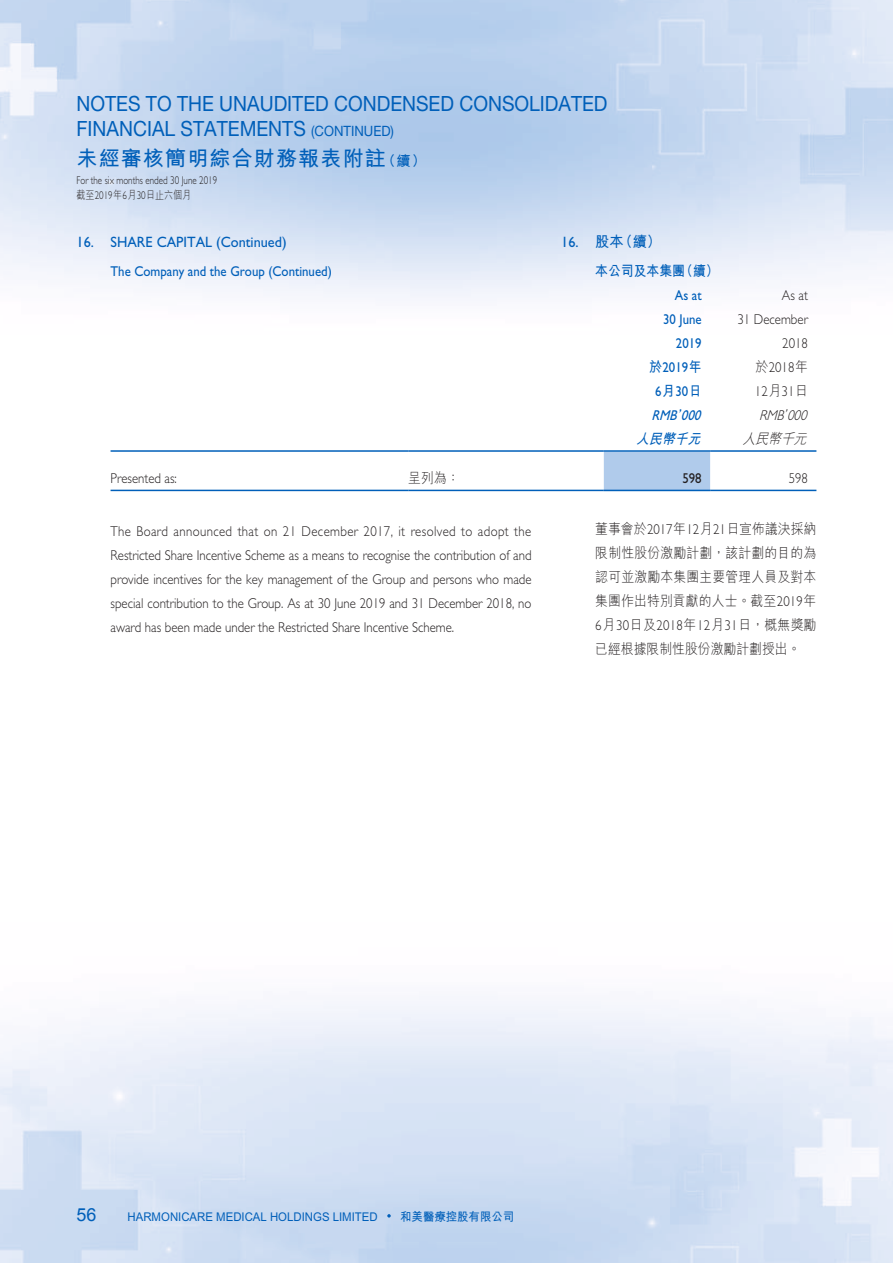
<style>
.page{position:relative;width:893px;height:1263px;background:#fff}
.page>*{position:absolute;margin:0;border:0;box-sizing:border-box;transform-origin:0 0}
.t1{font:21px/25.5px "Helvetica Neue LT Std";color:#005fb9;scale:.92 1}
.t2{font:700 21px "M Hei HK";letter-spacing:.055em;color:#005fb9}
.t3{font:18px "Arial";color:#005fb9}
.t4{font:15px "Gill Sans Std";color:#005fb9;scale:.95 1}
.t5{font:700 15px "M Hei HK";color:#005fb9;scale:.95 1}
.t6{font:300 14.25px/24px "Gill Sans Std";color:#231f20;text-align:justify;scale:.9 1}
.t7{font:300 14.25px/24px "M Hei HK";letter-spacing:.015em;color:#231f20;text-align:justify;scale:.9 1}
.t8{font:14.25px "Gill Sans Std";color:#005fb9;scale:.9 1}
.t9{font:300 14.25px "Gill Sans Std";letter-spacing:.02em;color:#231f20;scale:.9 1}
.t10{font:700 14.25px "M Hei HK";color:#005fb9;scale:.9 1}
.t11{font:italic 14.25px "Gill Sans Std";color:#005fb9;scale:.9 1}
.t12{font:italic 300 14.25px "Gill Sans Std";color:#231f20;scale:.9 1}
.t13{font:italic 700 14.25px "M Hei HK";color:#005fb9;scale:.9 1}
.t14{font:italic 300 14.25px "M Hei HK";color:#231f20;scale:.9 1}
.t15{font:14.25px "Gill Sans Std";color:#231f20;scale:.9 1}
.t16{font:14.25px "Helvetica Neue LT Std";color:#005fb9;scale:.92 1}
.t17{font:700 12px "M Hei HK";color:#005fb9;scale:.95 1}
.t18{font:300 11.25px "Gill Sans Std";color:#231f20;scale:.8 1}
.t19{font:300 11.25px "M Hei HK";color:#231f20;scale:.8 1}
.s1{font-size:14.25px}
.s2{font-family:"Gill Sans Std"}
.s3{font-family:"Gill Sans Std";font-weight:400}
.s4{font-family:"M Hei HK";font-weight:700}
.s5{font-family:"M Hei HK"}
</style>
<div class="page">
<img style="left:0;top:1004px;width:893px;height:259px">
<svg style="left:387px;top:1214px;width:4px;height:3px"></svg>
<div style="left:604px;top:452px;width:106px;height:38px;background:#b0cbeb"></div>
<hr style="left:111px;top:450px;width:297px;height:2px;background:#005fb9">
<hr style="left:408px;top:450px;width:196px;height:2px;background:#005fb9">
<hr style="left:604px;top:450px;width:106px;height:2px;background:#005fb9">
<hr style="left:710px;top:450px;width:106px;height:2px;background:#005fb9">
<hr style="left:111px;top:490px;width:297px;height:1px;background:#005fb9">
<hr style="left:408px;top:490px;width:196px;height:1px;background:#005fb9">
<hr style="left:604px;top:490px;width:106px;height:1px;background:#005fb9">
<hr style="left:710px;top:490px;width:106px;height:1px;background:#005fb9">
<h1 class="t1" style="left:77px;top:90px;width:579px">NOTES TO THE UNAUDITED CONDENSED CONSOLIDATED<br>FINANCIAL STATEMENTS <span class="s1">(CONTINUED</span></h1>
<p class="t16" style="left:391px;top:123px;width:5px">)</p>
<h1 class="t2" style="left:77px;top:143px;width:351px">未經審核簡明綜合財務報表附註<span class="s1">（續）</span></h1>
<p class="t18" style="left:77px;top:174px;width:177px">For the six months ended 30 June 2019</p>
<p class="t19" style="left:77px;top:190px;width:145px">截至<span class="s2">2019</span>年<span class="s2">6</span>月<span class="s2">30</span>日止六個月</p>
<p class="t4" style="left:77px;top:234px;width:223px">16. SHARE CAPITAL (Continued)</p>
<p class="t8" style="left:111px;top:263px;width:247px">The Company and the Group (Continued)</p>
<p class="t5" style="left:561px;top:231px;width:107px"><span class="s3">16.</span> 股本（續）</p>
<p class="t10" style="left:595px;top:260px;width:139px">本公司及本集團（續）</p>
<p class="t8" style="left:675px;top:287px;width:31px">As at</p>
<p class="t6" style="left:782px;top:283px;width:30px">As at</p>
<p class="t8" style="left:663px;top:311px;width:44px">30 June</p>
<p class="t6" style="left:738px;top:307px;width:80px">31 December</p>
<p class="t8" style="left:676px;top:335px;width:30px">2019</p>
<p class="t6" style="left:782px;top:331px;width:30px">2018</p>
<p class="t8" style="left:649px;top:359px;width:60px"><span class="s4">於</span>2019<span class="s4">年</span></p>
<p class="t6" style="left:756px;top:355px;width:60px"><span class="s5">於</span>2018<span class="s5">年</span></p>
<p class="t8" style="left:655px;top:383px;width:53px">6<span class="s4">月</span>30<span class="s4">日</span></p>
<p class="t6" style="left:755px;top:379px;width:60px">12<span class="s5">月</span>31<span class="s5">日</span></p>
<p class="t11" style="left:651px;top:407px;width:60px">RMB’000</p>
<p class="t12" style="left:759px;top:407px;width:59px">RMB’000</p>
<p class="t13" style="left:636px;top:428px;width:78px">人民幣千元</p>
<p class="t14" style="left:742px;top:431px;width:77px">人民幣千元</p>
<p class="t6" style="left:111px;top:466px;width:75px">Presented as:</p>
<p class="t7" style="left:408px;top:465px;width:59px">呈列為：</p>
<p class="t15" style="left:682px;top:470px;width:23px">598</p>
<p class="t6" style="left:789px;top:466px;width:23px">598</p>
<p class="t6" style="left:111px;top:519px;width:469px">The Board announced that on 21 December 2017, it resolved to adopt the Restricted Share Incentive Scheme as a means to recognise the contribution of and provide incentives for the key management of the Group and persons who made special contribution to the Group. As at 30 June 2019 and 31 December 2018, no award has been made under the Restricted Share Incentive Scheme.</p>
<p class="t7" style="left:595px;top:516px;width:247px">董事會於<span class="s2">2017</span>年<span class="s2">12</span>月<span class="s2">21</span>日宣佈議決採納限制性股份激勵計劃，該計劃的目的為認可並激勵本集團主要管理人員及對本集團作出特別貢獻的人士。截至<span class="s2">2019</span>年</p>
<p class="t9" style="left:595px;top:617px;width:247px">6<span class="s5">月</span>30<span class="s5">日及</span>2018<span class="s5">年</span>12<span class="s5">月</span>31<span class="s5">日，概無獎勵</span></p>
<p class="t7" style="left:595px;top:636px;width:229px">已經根據限制性股份激勵計劃授出。</p>
<p class="t3" style="left:77px;top:1203px;width:22px">56</p>
<p class="t17" style="left:128px;top:1207px;width:265px">HARMONICARE MEDICAL HOLDINGS LIMITED</p>
<p class="t17" style="left:400px;top:1207px;width:121px">和美醫療控股有限公司</p>
</div>
